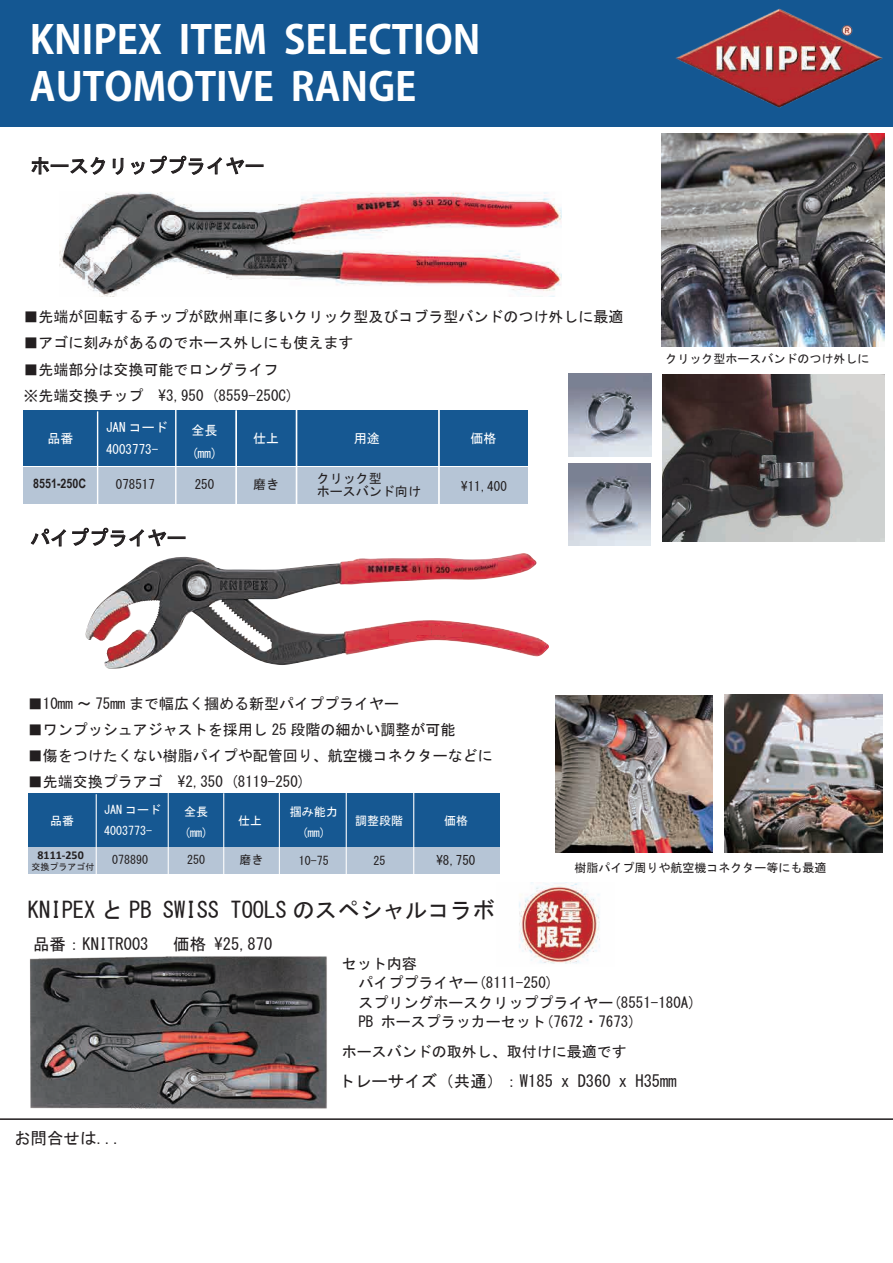
<style>
.page{position:relative;width:893px;height:1263px;background:#fff}
.page>*{position:absolute;margin:0;border:0;box-sizing:border-box;transform-origin:0 0}
.t1{font:700 39px/46.8px "Koz Go Pro";color:#fff}
.t2{font:22.5px "MS Gothic";color:#231f20}
.t3{font:19.5px "MS Gothic";color:#231f20}
.t4{font:16.5px "MS Gothic";color:#231f20}
.t5{font:15px/19.5px "MS Gothic";color:#231f20}
.t6{font:13.05px/13px "MS Gothic";color:#231f20}
.t7{font:13.05px/22.8px "MS Gothic";color:#fff}
.t8{font:700 13.05px "Arial Narrow";color:#231f20}
.t9{font:12px "MS Gothic";color:#231f20}
.t10{font:12px/21px "MS Gothic";color:#fff}
.t11{font:700 12px "Calibri";color:#231f20}
.t12{font:9px "MS Gothic";color:#231f20}
</style>
<div class="page">
<img style="left:59px;top:192px;width:502px;height:104px">
<img style="left:662px;top:374px;width:223px;height:168px">
<img style="left:569px;top:463px;width:81px;height:82px">
<img style="left:569px;top:373px;width:83px;height:84px">
<img style="left:724px;top:694px;width:159px;height:159px">
<img style="left:555px;top:695px;width:157px;height:158px">
<img style="left:30px;top:956px;width:297px;height:153px">
<div style="left:0;top:0;width:893px;height:126px;background:#145792"></div>
<img style="left:676px;top:8px;width:207px;height:100px">
<svg style="left:31px;top:157px;width:19px;height:18px"></svg>
<div style="left:51px;top:164px;width:17px;height:3px;border:1px solid #231f20"></div>
<svg style="left:70px;top:157px;width:35px;height:18px"></svg>
<svg style="left:113px;top:158px;width:11px;height:17px"></svg>
<svg style="left:131px;top:155px;width:113px;height:20px"></svg>
<div style="left:246px;top:164px;width:17px;height:3px;border:1px solid #231f20"></div>
<div style="left:24px;top:410px;width:504px;height:56px;background:#165892"></div>
<div style="left:24px;top:468px;width:504px;height:36px;background:#b6c5d6"></div>
<hr style="left:235px;top:410px;width:2px;height:97px;background:#fff">
<hr style="left:296px;top:410px;width:1px;height:96px;background:#fff">
<hr style="left:97px;top:411px;width:1px;height:94px;background:#fff">
<hr style="left:175px;top:410px;width:1px;height:95px;background:#fff">
<hr style="left:438px;top:408px;width:2px;height:96px;background:#fff">
<img style="left:662px;top:134px;width:223px;height:213px">
<svg style="left:30px;top:528px;width:36px;height:19px"></svg>
<svg style="left:72px;top:527px;width:94px;height:20px"></svg>
<div style="left:168px;top:536px;width:17px;height:3px;border:1px solid #231f20"></div>
<div style="left:28px;top:793px;width:471px;height:55px;background:#165892"></div>
<div style="left:28px;top:848px;width:471px;height:26px;background:#b6c5d6"></div>
<hr style="left:96px;top:794px;width:1px;height:82px;background:#fff">
<hr style="left:168px;top:793px;width:1px;height:83px;background:#fff">
<hr style="left:223px;top:793px;width:1px;height:83px;background:#fff">
<hr style="left:279px;top:793px;width:1px;height:83px;background:#fff">
<hr style="left:346px;top:791px;width:1px;height:85px;background:#fff">
<hr style="left:413px;top:789px;width:1px;height:88px;background:#fff">
<hr style="left:0;top:1118px;width:893px;height:2px;background:#231f20">
<img style="left:519px;top:883px;width:81px;height:81px">
<img style="left:85px;top:553px;width:436px;height:116px">
<div style="left:390px;top:626px;width:26px;height:13px;background:#d93c47"></div>
<div style="left:416px;top:627px;width:15px;height:7px;background:#d93c47"></div>
<div style="left:433px;top:626px;width:15px;height:9px;background:#d93c47"></div>
<div style="left:446px;top:628px;width:16px;height:8px;background:#d93c47"></div>
<p class="t1" style="left:30px;top:19px;width:452px">KNIPEX ITEM SELECTION<br>AUTOMOTIVE RANGE</p>
<p class="t3" style="left:30px;top:156px;width:235px">ホースクリッププライヤー</p>
<p class="t5" style="left:23px;top:307px;width:602px">■先端が回転するチップが欧州車に多いクリック型及びコブラ型バンドのつけ外しに最適</p>
<p class="t5" style="left:23px;top:333px;width:332px">■アゴに刻みがあるのでホース外しにも使えます</p>
<p class="t5" style="left:23px;top:356px;width:272px;line-height:26.2px">■先端部分は交換可能でロングライフ※先端交換チップ　\3,950 (8559-250C)</p>
<p class="t7" style="left:47px;top:427px;width:28px">品番</p>
<p class="t7" style="left:106px;top:415px;width:63px">JAN コード<br>4003773-</p>
<p class="t7" style="left:191px;top:419px;width:28px">全長(mm)</p>
<p class="t7" style="left:253px;top:427px;width:28px">仕上</p>
<p class="t7" style="left:354px;top:427px;width:28px">用途</p>
<p class="t8" style="left:33px;top:473px;width:54px">8551-250C</p>
<p class="t6" style="left:116px;top:478px;width:41px">078517</p>
<p class="t6" style="left:195px;top:478px;width:21px">250</p>
<p class="t6" style="left:253px;top:478px;width:28px">磨き</p>
<p class="t6" style="left:317px;top:471px;width:106px">クリック型<br>ホースバンド向け</p>
<p class="t3" style="left:30px;top:528px;width:157px">パイププライヤー</p>
<p class="t7" style="left:470px;top:427px;width:28px">価格</p>
<p class="t6" style="left:461px;top:480px;width:47px">\11,400</p>
<p class="t9" style="left:666px;top:353px;width:205px">クリック型ホースバンドのつけ外しに</p>
<p class="t5" style="left:28px;top:693px;width:373px">■10mm ～ 75mm まで幅広く摑める新型パイププライヤー</p>
<p class="t5" style="left:28px;top:720px;width:429px">■ワンプッシュアジャストを採用し 25 段階の細かい調整が可能</p>
<p class="t5" style="left:28px;top:746px;width:466px">■傷をつけたくない樹脂パイプや配管回り、航空機コネクターなどに</p>
<p class="t5" style="left:28px;top:772px;width:279px">■先端交換プラアゴ　\2,350 (8119-250)</p>
<p class="t10" style="left:50px;top:810px;width:25px">品番</p>
<p class="t10" style="left:104px;top:799px;width:58px">JAN コード<br>4003773-</p>
<p class="t10" style="left:184px;top:801px;width:25px">全長(mm)</p>
<p class="t10" style="left:238px;top:810px;width:25px">仕上</p>
<p class="t10" style="left:290px;top:801px;width:49px;text-align:center">掴み能力(mm)</p>
<p class="t10" style="left:355px;top:810px;width:49px">調整段階</p>
<p class="t11" style="left:38px;top:847px;width:48px">8111-250</p>
<p class="t9" style="left:112px;top:854px;width:37px">078890</p>
<p class="t9" style="left:187px;top:854px;width:19px">250</p>
<p class="t9" style="left:239px;top:854px;width:25px">磨き</p>
<p class="t9" style="left:299px;top:855px;width:31px">10-75</p>
<p class="t10" style="left:444px;top:810px;width:25px">価格</p>
<p class="t9" style="left:374px;top:855px;width:13px">25</p>
<p class="t6" style="left:436px;top:854px;width:41px">\8,750</p>
<p class="t12" style="left:32px;top:863px;width:64px">交換プラアゴ付</p>
<p class="t2" style="left:28px;top:899px;width:468px">KNIPEX と PB SWISS TOOLS のスペシャルコラボ</p>
<p class="t4" style="left:33px;top:936px;width:117px">品番：KNITR003</p>
<p class="t4" style="left:173px;top:936px;width:100px">価格 \25,870</p>
<p class="t9" style="left:575px;top:861px;width:253px">樹脂パイプ周りや航空機コネクター等にも最適</p>
<p class="t5" style="left:358px;top:954px;width:339px;text-indent:-16px">セット内容<br>パイププライヤー(8111-250)<br>スプリングホースクリッププライヤー(8551-180A)<br>PB ホースプラッカーセット(7672・7673)</p>
<p class="t5" style="left:342px;top:1042px;width:287px">ホースバンドの取外し、取付けに最適です</p>
<p class="t4" style="left:14px;top:1130px;width:109px">お問合せは...</p>
<p class="t4" style="left:338px;top:1073px;width:340px">トレーサイズ（共通）：W185 x D360 x H35mm</p>
</div>
